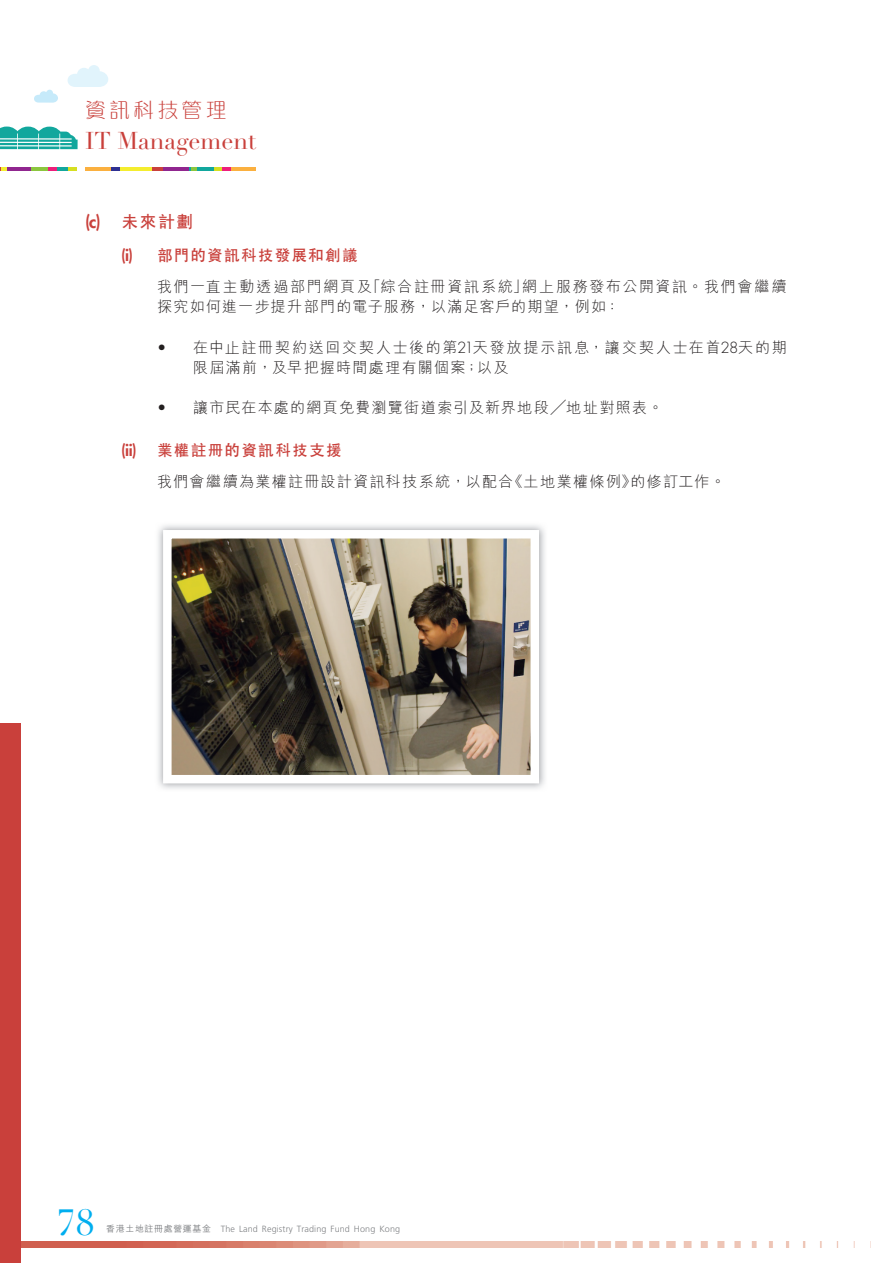
<style>
.page{position:relative;width:893px;height:1263px;background:#fff}
.page>*{position:absolute;margin:0;border:0;box-sizing:border-box;transform-origin:0 0}
.t1{font:36px "Didot LT Std";color:#00aeef}
.t2{font:24px "Didot LT Std";color:#c9403b}
.t3{font:21px "M Gentle HK Light E Ten B5 H";letter-spacing:.15em;color:#c9403b}
.t4{font:17.25px "C Hei 2 HK Bold E Ten B5 H";color:#c9403b}
.t5{font:15.75px "C Hei 2 HK Bold E Ten B5 H";letter-spacing:.07em;color:#c9403b}
.t6{font:800 15.75px "Futura Std";color:#c9403b}
.t7{font:15px/20.2px "M Hei HK Light E Ten B5 H";letter-spacing:.1em;color:#231f20}
.t8{font:300 9px "Frutiger LT Std";letter-spacing:.015em;color:#808285}
.s1{font-family:"Futura Std";font-weight:800}
.s2{font-family:"Futura Std";font-weight:300}
.s3{font-family:"M Hei HK Medium E Ten B5 H";font-weight:400}
</style>
<div class="page">
<svg style="left:68px;top:65px;width:40px;height:22px"></svg>
<svg style="left:34px;top:90px;width:24px;height:13px"></svg>
<img style="left:21px;top:1242px;width:850px;height:6px">
<hr style="left:230px;top:167px;width:26px;height:3px;background:#fbb03f">
<hr style="left:197px;top:167px;width:26px;height:3px;background:#d6df21">
<hr style="left:188px;top:167px;width:25px;height:3px;background:#12a79d">
<hr style="left:163px;top:167px;width:25px;height:3px;background:#90268f">
<svg style="left:152px;top:167px;width:11px;height:3px"></svg>
<hr style="left:110px;top:167px;width:42px;height:3px;background:#f4ed2f">
<svg style="left:111px;top:167px;width:9px;height:3px"></svg>
<svg style="left:191px;top:167px;width:6px;height:3px"></svg>
<svg style="left:222px;top:167px;width:9px;height:3px"></svg>
<hr style="left:85px;top:167px;width:26px;height:3px;background:#fbb03f">
<hr style="left:51px;top:167px;width:26px;height:3px;background:#d6df21">
<hr style="left:42px;top:167px;width:26px;height:3px;background:#12a79d">
<hr style="left:6px;top:167px;width:26px;height:3px;background:#90268f">
<svg style="left:0;top:167px;width:7px;height:3px"></svg>
<hr style="left:32px;top:167px;width:20px;height:3px;background:#8bc63e">
<svg style="left:48px;top:167px;width:8px;height:3px"></svg>
<svg style="left:0;top:126px;width:78px;height:24px"></svg>
<div style="left:0;top:723px;width:21px;height:540px;background:#c9403b"></div>
<img style="left:158px;top:525px;width:387px;height:264px">
<img style="left:163px;top:530px;width:376px;height:253px">
<h3 class="t3" style="left:85px;top:102px;width:143px">資訊科技管理</h3>
<h2 class="t2" style="left:85px;top:131px;width:173px">IT Management</h2>
<p class="t4" style="left:85px;top:215px;width:110px"><span class="s1">(c)</span> 未來計劃</p>
<p class="t5" style="left:121px;top:249px;width:238px"><span class="s1">(i)</span> 部門的資訊科技發展和創議</p>
<p class="t7" style="left:157px;top:278px;width:631px">我們一直主動透過部門網頁及「綜合註冊資訊系統」網上服務發布公開資訊。我們會繼續探究如何進一步提升部門的電子服務，以滿足客戶的期望，例如：</p>
<p class="t7" style="left:193px;top:339px;width:595px;text-indent:-36px"><span class="s2">•</span> 在中止註冊契約送回交契人士後的第<span class="s2">21</span>天發放提示訊息，讓交契人士在首<span class="s2">28</span>天的期限屆滿前，及早把握時間處理有關個案；以及</p>
<p class="t7" style="left:157px;top:400px;width:507px"><span class="s2">•</span> 讓市民在本處的網頁免費瀏覽街道索引及新界地段╱地址對照表。</p>
<p class="t6" style="left:121px;top:443px;width:17px">(ii)</p>
<p class="t5" style="left:157px;top:444px;width:186px">業權註冊的資訊科技支援</p>
<p class="t7" style="left:157px;top:473px;width:570px">我們會繼續為業權註冊設計資訊科技系統，以配合《土地業權條例》的修訂工作。</p>
<h1 class="t1" style="left:57px;top:1208px;width:39px">78</h1>
<p class="t8" style="left:106px;top:1225px;width:295px"><span class="s3">香港土地註冊處營運基金</span> The Land Registry Trading Fund Hong Kong</p>
</div>
